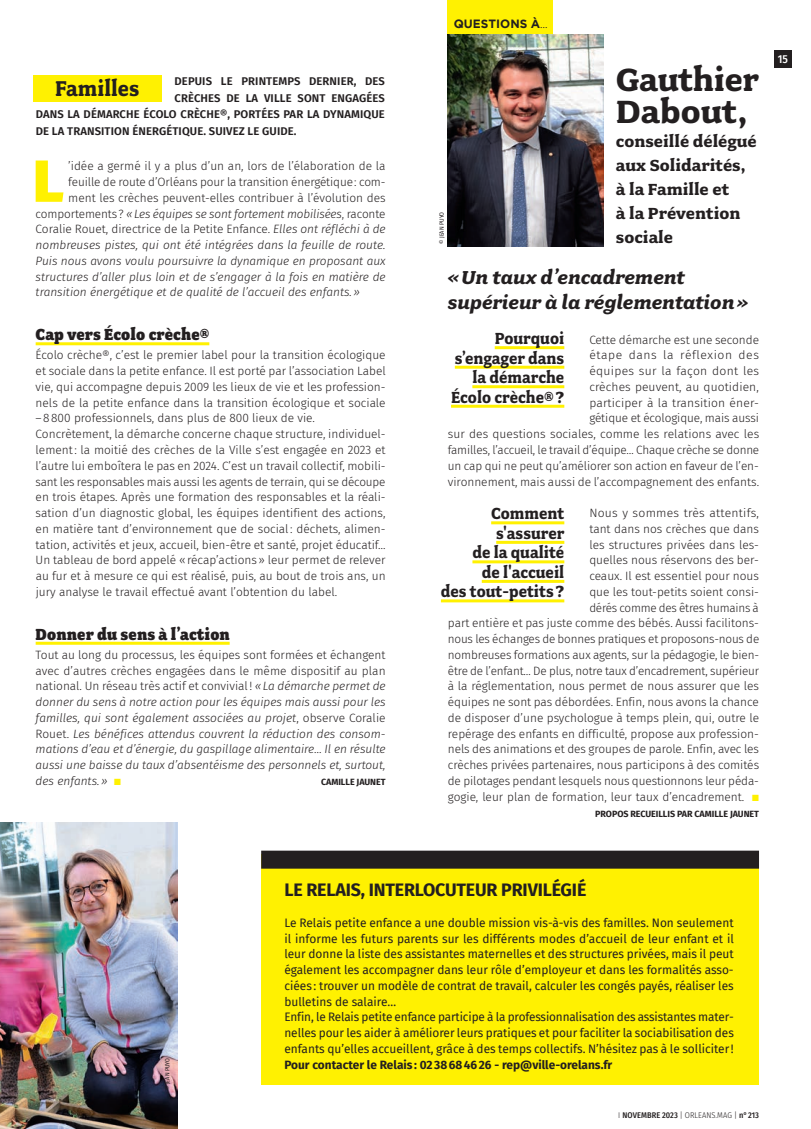
<style>
.page{position:relative;width:811px;height:1129px;background:#fff}
.page>*{position:absolute;margin:0;border:0;box-sizing:border-box;transform-origin:0 0}
.t1{font:900 59.25px "Fira Sans";color:#fff101}
.t2{font:700 36px/31.5px "Fairplex Wide OT";letter-spacing:-.01em;color:#231f20}
.t3{font:700 24px "Fairplex Wide OT";color:#231f20;scale:.9 1}
.t4{font:italic 700 21px/25.5px "Fairplex Wide OT";color:#231f20}
.t5{font:700 18px/19.5px "Fairplex Wide OT";color:#231f20;text-align:right;scale:.9 1}
.t6{font:700 18px/24px "Fairplex Wide OT";color:#231f20}
.t7{font:900 18px "Fairplex Wide OT";letter-spacing:.01em;color:#231f20;scale:.9 1}
.t8{font:700 18px "Fira Sans";letter-spacing:-.01em;color:#231f20}
.t9{font:300 12px/15.8px "Fira Sans";color:#231f20;text-align:right}
.t10{font:italic 300 12px/15.8px "Fira Sans";color:#231f20;text-align:justify}
.t11{font:12px/15.8px "Fira Sans";color:#231f20}
.t12{font:700 12px "Fira Sans";color:#231f20}
.t13{font:700 12px "Gotham";color:#231f20}
.t14{font:500 11.55px "Fira Sans Condensed";color:#fff}
.t15{font:600 11.25px "Fira Sans";letter-spacing:.01em;color:#231f20}
.t16{font:700 9px "Fira Sans";letter-spacing:-.005em;color:#231f20}
.t17{font:500 8.25px "Fira Sans Condensed";letter-spacing:.005em;color:#231f20}
.t18{font:6px "Fira Sans Condensed";letter-spacing:.01em;color:#231f20}
.s1{font-style:normal}
.s2{font-style:italic}
.s3{color:#fff101}
.s4{font-family:"Fira Sans";font-weight:300}
.s5{font-weight:300}
</style>
<div class="page">
<div style="left:261px;top:853px;width:497px;height:231px;background:#fff101"></div>
<div style="left:261px;top:850px;width:497px;height:18px;background:#231f20"></div>
<div style="left:774px;top:51px;width:17px;height:17px;background:#231f20"></div>
<div style="left:33px;top:75px;width:129px;height:26px;background:#fff101"></div>
<hr style="left:36px;top:342px;width:173px;height:3px;background:#fff101">
<hr style="left:36px;top:641px;width:193px;height:3px;background:#fff101">
<img style="left:0;top:822px;width:178px;height:306px">
<div style="left:447px;top:0;width:106px;height:35px;background:#fff101"></div>
<hr style="left:494px;top:346px;width:70px;height:3px;background:#fff101">
<hr style="left:455px;top:365px;width:109px;height:3px;background:#fff101">
<hr style="left:472px;top:385px;width:92px;height:3px;background:#fff101">
<hr style="left:451px;top:404px;width:113px;height:3px;background:#fff101">
<hr style="left:491px;top:521px;width:73px;height:3px;background:#fff101">
<hr style="left:496px;top:540px;width:68px;height:3px;background:#fff101">
<hr style="left:472px;top:560px;width:92px;height:3px;background:#fff101">
<hr style="left:481px;top:579px;width:83px;height:3px;background:#fff101">
<hr style="left:441px;top:599px;width:123px;height:3px;background:#fff101">
<img style="left:448px;top:35px;width:155px;height:211px">
<p class="t15" style="left:174px;top:72px;width:212px">DEPUIS LE PRINTEMPS DERNIER, DES</p>
<p class="t15" style="left:174px;top:88px;width:212px">CRÈCHES DE LA VILLE SONT ENGAGÉES</p>
<p class="t15" style="left:36px;top:105px;width:350px">DANS LA DÉMARCHE ÉCOLO CRÈCHE®, PORTÉES PAR LA DYNAMIQUE</p>
<p class="t15" style="left:36px;top:121px;width:262px">DE LA TRANSITION ÉNERGÉTIQUE. SUIVEZ LE GUIDE.</p>
<h3 class="t3" style="left:55px;top:75px;width:95px">Familles</h3>
<h1 class="t1" style="left:33px;top:128px;width:32px">L</h1>
<p class="t9" style="left:68px;top:158px;width:319px">’idée a germé il y a plus d’un an, lors de l’élaboration de la</p>
<p class="t9" style="left:68px;top:174px;width:319px">feuille de route d’Orléans pour la transition énergétique: com-</p>
<p class="t9" style="left:68px;top:190px;width:319px">ment les crèches peuvent-elles contribuer à l’évolution des</p>
<p class="t10" style="left:36px;top:205px;width:351px"><span class="s1">comportements?</span> «Les équipes se sont fortement mobilisées<span class="s1">, raconte</span></p>
<p class="t9" style="left:36px;top:221px;width:351px">Coralie Rouet, directrice de la Petite Enfance. <span class="s2">Elles ont réfléchi à de</span></p>
<p class="t10" style="left:36px;top:237px;width:351px">nombreuses pistes, qui ont été intégrées dans la feuille de route.</p>
<p class="t10" style="left:36px;top:253px;width:351px">Puis nous avons voulu poursuivre la dynamique en proposant aux</p>
<p class="t10" style="left:36px;top:268px;width:351px">structures d’aller plus loin et de s’engager à la fois en matière de</p>
<p class="t10" style="left:36px;top:284px;width:326px">transition énergétique et de qualité de l’accueil des enfants.»</p>
<h3 class="t7" style="left:36px;top:324px;width:195px">Cap vers Écolo crèche®</h3>
<p class="t9" style="left:36px;top:347px;width:351px;text-align:left">Écolo crèche®, c’est le premier label pour la transition écologique et sociale dans la petite enfance. Il est porté par l’association Label vie, qui accompagne depuis 2009 les lieux de vie et les profession&shy;nels de la petite enfance dans la transition écologique et sociale –8800 professionnels, dans plus de 800 lieux de vie.<br>Concrètement, la démarche concerne chaque structure, individuel&shy;lement: la moitié des crèches de la Ville s’est engagée en 2023 et l’autre lui emboîtera le pas en 2024. C’est un travail collectif, mobili&shy;sant les responsables mais aussi les agents de terrain, qui se découpe en trois étapes. Après une formation des responsables et la réali&shy;sation d’un diagnostic global, les équipes identifient des actions, en matière tant d’environnement que de social: déchets, alimen&shy;tation, activités et jeux, accueil, bien-être et santé, projet éducatif… Un tableau de bord appelé «récap’actions» leur permet de relever au fur et à mesure ce qui est réalisé, puis, au bout de trois ans, un jury analyse le travail effectué avant l’obtention du label.</p>
<h3 class="t7" style="left:36px;top:623px;width:217px">Donner du sens à l’action</h3>
<p class="t10" style="left:36px;top:646px;width:351px"><span class="s1">Tout au long du processus, les équipes sont formées et échangent avec d’autres crèches engagées dans le même dispositif au plan national. Un réseau très actif et convivial!</span> «La démarche permet de donner du sens à notre action pour les équipes mais aussi pour les familles, qui sont également associées au projet<span class="s1">, observe Coralie Rouet.</span> Les bénéfices attendus couvrent la réduction des consom&shy;mations d’eau et d’énergie, du gaspillage alimentaire… Il en résulte aussi une baisse du taux d’absentéisme des personnels et, surtout, des enfants.» <span class="s3">■</span></p>
<p class="t16" style="left:321px;top:774px;width:66px">CAMILLE JAUNET</p>
<p class="t13" style="left:454px;top:17px;width:95px">QUESTIONS À<span class="s4">…</span></p>
<h2 class="t2" style="left:615px;top:64px;width:144px">Gauthier<br>Dabout,</h2>
<h3 class="t6" style="left:615px;top:129px;width:142px">conseillé délégué aux Solidarités, à la Famille et<br>à la Prévention sociale</h3>
<h3 class="t4" style="left:448px;top:264px;width:301px">«Un taux d’encadrement supérieur à la réglementation»</h3>
<p class="t9" style="left:448px;top:331px;width:313px">Cette démarche est une seconde<br>étape dans la réflexion des<br>équipes sur la façon dont les<br>crèches peuvent, au quotidien,<br>participer à la transition éner-<br>gétique et écologique, mais aussi<br>sur des questions sociales, comme les relations avec les familles, l’accueil, le travail d’équipe… Chaque crèche se donne un cap qui ne peut qu’améliorer son action en faveur de l’en&shy;vironnement, mais aussi de l’accompagnement des enfants.</p>
<p class="t9" style="left:448px;top:505px;width:313px">Nous y sommes très attentifs,<br>tant dans nos crèches que dans<br>les structures privées dans les-<br>quelles nous réservons des ber-<br>ceaux. Il est essentiel pour nous<br>que les tout-petits soient consi-<br>dérés comme des êtres humains à<br>part entière et pas juste comme des bébés. Aussi facilitons&shy;nous les échanges de bonnes pratiques et proposons-nous de nombreuses formations aux agents, sur la pédagogie, le bien&shy;être de l’enfant… De plus, notre taux d’encadrement, supérieur à la réglementation, nous permet de nous assurer que les équipes ne sont pas débordées. Enfin, nous avons la chance de disposer d’une psychologue à temps plein, qui, outre le repérage des enfants en difficulté, propose aux profession&shy;nels des animations et des groupes de parole. Enfin, avec les crèches privées partenaires, nous participons à des comités de pilotages pendant lesquels nous questionnons leur péda&shy;gogie, leur plan de formation, leur taux d’encadrement. <span class="s3">■</span></p>
<p class="t16" style="left:595px;top:805px;width:165px">PROPOS RECUEILLIS PAR CAMILLE JAUNET</p>
<p class="t18" style="left:437px;top:244px;width:34px;rotate:-90deg">© JEAN PUYO</p>
<h3 class="t5" style="left:451px;top:328px;width:127px">Pourquoi s’engager dans la démarche<br>Écolo crèche®?</h3>
<h3 class="t5" style="left:441px;top:503px;width:139px">Comment s'assurer<br>de la qualité<br>de l'accueil<br>des tout-petits?</h3>
<p class="t14" style="left:777px;top:50px;width:11px">15</p>
<p class="t18" style="left:163px;top:1089px;width:34px;rotate:-90deg">© JEAN PUYO</p>
<h3 class="t8" style="left:284px;top:874px;width:303px">LE RELAIS, INTERLOCUTEUR PRIVILÉGIÉ</h3>
<p class="t11" style="left:284px;top:914px;width:451px">Le Relais petite enfance a une double mission vis-à-vis des familles. Non seulement il informe les futurs parents sur les différents modes d’accueil de leur enfant et il leur donne la liste des assistantes maternelles et des structures privées, mais il peut également les accompagner dans leur rôle d’employeur et dans les formalités asso&shy;ciées : trouver un modèle de contrat de travail, calculer les congés payés, réaliser les bulletins de salaire…<br>Enfin, le Relais petite enfance participe à la professionnalisation des assistantes mater&shy;nelles pour les aider à améliorer leurs pratiques et pour faciliter la sociabilisation des enfants qu’elles accueillent, grâce à des temps collectifs. N’hésitez pas à le solliciter!</p>
<p class="t12" style="left:284px;top:1054px;width:329px">Pour contacter le Relais : 0238684626 - rep@ville-orelans.fr</p>
<p class="t17" style="left:618px;top:1107px;width:142px"><span class="s5">I</span> NOVEMBRE 2023 <span class="s5">| ORLEANS.MAG |</span> n° 213</p>
</div>
